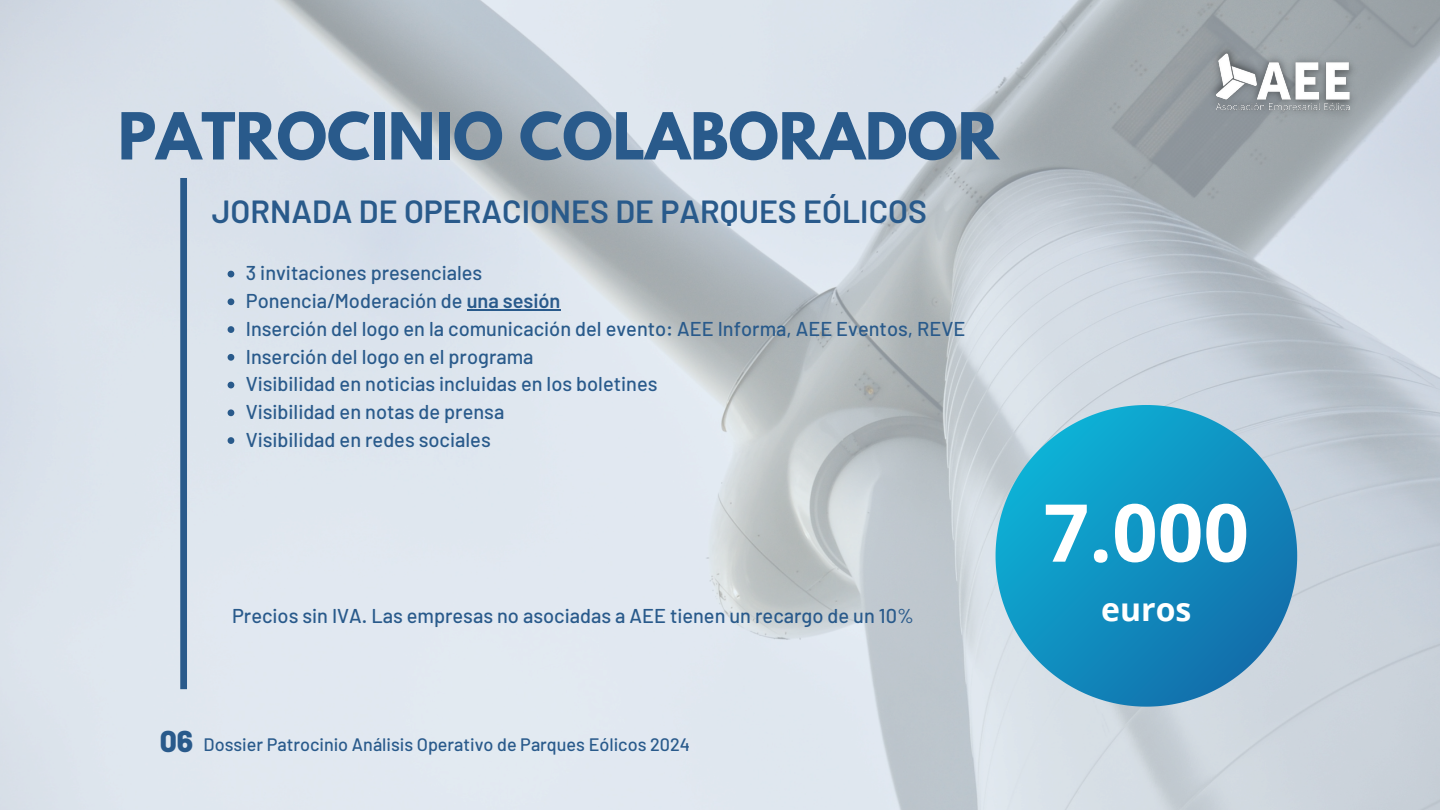
<style>
.page{position:relative;width:1440px;height:810px;background:#fff}
.page>*{position:absolute;margin:0;border:0;box-sizing:border-box;transform-origin:0 0}
.t1{font:700 80px "Open Sans";color:#fff}
.t2{font:700 57.4px "League Spartan";color:#295a8b}
.t3{font:600 32px "Barlow";color:#295a8b}
.t4{font:700 32px "Open Sans";color:#fff}
.t5{font:800 30px "Barlow";color:#295a8b}
.t6{font:500 20px "Barlow";color:#295a8b}
.t7{font:500 18px "Barlow";color:#295a8b}
.s1{font-weight:600}
</style>
<div class="page">
<img style="left:0;top:0;width:1440px;height:810px">
<svg style="left:996px;top:405px;width:301px;height:301px;background:#389fc7"></svg>
<svg style="left:228px;top:271px;width:6px;height:6px"></svg>
<svg style="left:228px;top:298px;width:6px;height:7px"></svg>
<hr style="left:467px;top:310px;width:94px;height:1px;background:#295a8b">
<svg style="left:228px;top:326px;width:6px;height:7px"></svg>
<svg style="left:228px;top:354px;width:6px;height:7px"></svg>
<svg style="left:228px;top:382px;width:6px;height:6px"></svg>
<svg style="left:228px;top:409px;width:6px;height:7px"></svg>
<svg style="left:228px;top:437px;width:6px;height:7px"></svg>
<img style="left:1206px;top:41px;width:153px;height:80px">
<div style="left:180px;top:178px;width:7px;height:511px;background:#295a8b"></div>
<p class="t2" style="left:118px;top:108px;width:882px">PATROCINIO COLABORADOR</p>
<p class="t3" style="left:212px;top:191px;width:717px">JORNADA DE OPERACIONES DE PARQUES EÓLICOS</p>
<p class="t6" style="left:246px;top:260px;width:238px">3 invitaciones presenciales</p>
<h2 class="t6" style="left:246px;top:288px;width:316px">Ponencia/Moderación de <span class="s1">una sesión</span></h2>
<h3 class="t6" style="left:246px;top:316px;width:721px">Inserción del logo en la comunicación del evento: AEE Informa, AEE Eventos, REVE</h3>
<p class="t6" style="left:246px;top:344px;width:289px">Inserción del logo en el programa</p>
<p class="t6" style="left:246px;top:371px;width:413px">Visibilidad en noticias incluidas en los boletines</p>
<p class="t6" style="left:246px;top:399px;width:260px">Visibilidad en notas de prensa</p>
<p class="t6" style="left:246px;top:427px;width:246px">Visibilidad en redes sociales</p>
<h1 class="t6" style="left:232px;top:603px;width:683px">Precios sin IVA. Las empresas no asociadas a AEE tienen un recargo de un 10%</h1>
<p class="t5" style="left:160px;top:722px;width:35px">06</p>
<h4 class="t7" style="left:204px;top:733px;width:488px">Dossier Patrocinio Análisis Operativo de Parques Eólicos 2024</h4>
<p class="t1" style="left:1044px;top:476px;width:207px">7.000</p>
<p class="t4" style="left:1101px;top:587px;width:92px">euros</p>
</div>
